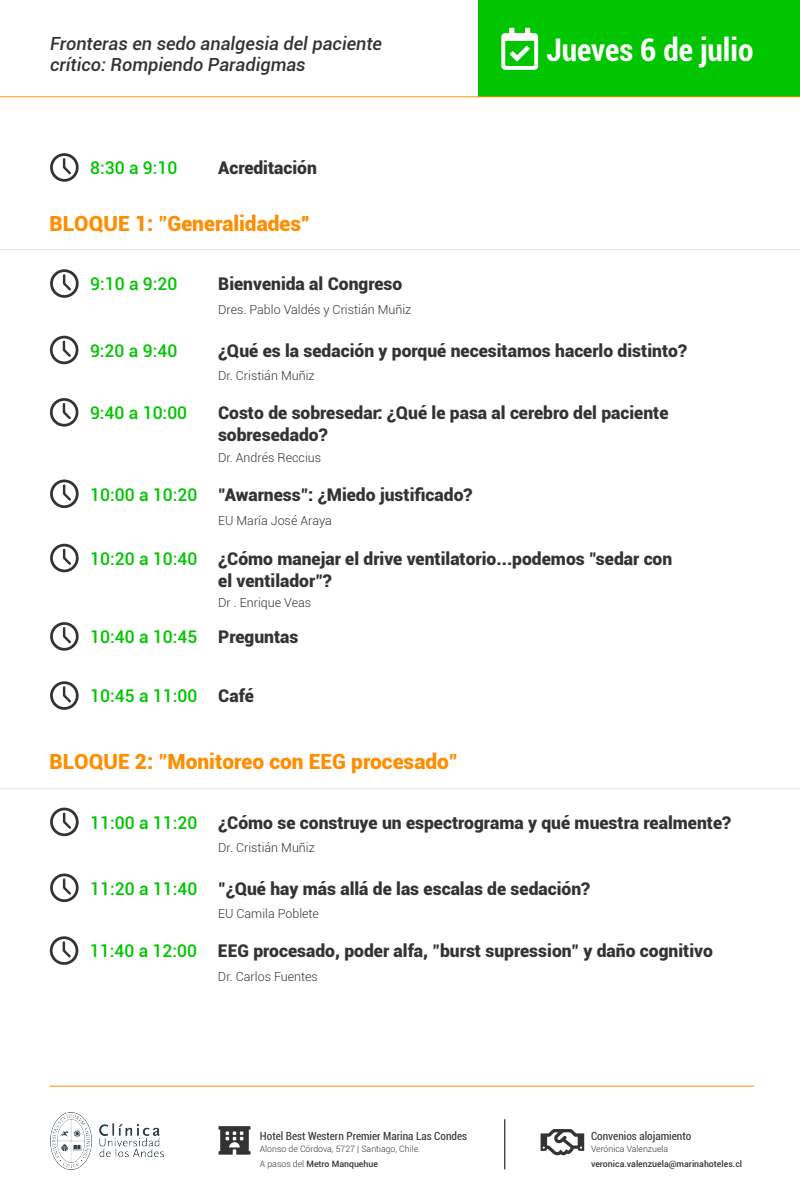
<style>
.page{position:relative;width:800px;height:1200px;background:#fff}
.page>*{position:absolute;margin:0;border:0;box-sizing:border-box;transform-origin:0 0}
.t1{font:700 condensed 31.25px "Roboto";color:#fff}
.t2{font:900 20.94px "Roboto";color:#ff8d00}
.t3{font:italic 500 18.12px/20.6px "Roboto";color:#333}
.t4{font:900 17.5px/21.9px "Roboto";color:#333}
.t5{font:500 17.5px "Roboto";color:#00c500}
.t6{font:300 12.5px "Roboto";color:#333}
.t7{font:condensed 11.25px "Roboto";color:#333}
.t8{font:300 8.75px/15px "Roboto";color:#333}
.t9{font:500 8.75px "Roboto";color:#333}
.s1{font-weight:500;color:#00c500}
.s2{font-weight:900;color:#333}
.s3{font-weight:500}
</style>
<div class="page">
<div style="left:479px;top:0;width:321px;height:97px;background:#00c500"></div>
<svg style="left:501px;top:28px;width:37px;height:42px"></svg>
<hr style="left:0;top:97px;width:800px;height:1px;background:#ff8d00">
<svg style="left:50px;top:153px;width:29px;height:29px"></svg>
<svg style="left:50px;top:269px;width:29px;height:29px"></svg>
<svg style="left:50px;top:336px;width:28px;height:28px"></svg>
<svg style="left:50px;top:398px;width:28px;height:29px"></svg>
<svg style="left:50px;top:480px;width:29px;height:28px"></svg>
<svg style="left:50px;top:544px;width:29px;height:28px"></svg>
<svg style="left:50px;top:622px;width:29px;height:29px"></svg>
<svg style="left:50px;top:681px;width:29px;height:29px"></svg>
<hr style="left:49px;top:1086px;width:705px;height:1px;background:#ff8d00">
<img style="left:50px;top:1113px;width:113px;height:56px">
<svg style="left:218px;top:1126px;width:33px;height:29px"></svg>
<svg style="left:541px;top:1129px;width:43px;height:27px"></svg>
<hr style="left:505px;top:1119px;width:1px;height:50px;background:#000">
<svg style="left:50px;top:808px;width:29px;height:28px"></svg>
<svg style="left:50px;top:874px;width:29px;height:28px"></svg>
<svg style="left:50px;top:936px;width:28px;height:29px"></svg>
<hr style="left:0;top:249px;width:800px;height:1px;background:#e6e6e6">
<hr style="left:0;top:788px;width:800px;height:1px;background:#e6e6e6">
<p class="t3" style="left:50px;top:33px;width:334px">Fronteras en sedo analgesia del paciente crítico: Rompiendo Paradigmas</p>
<p class="t5" style="left:90px;top:156px;width:89px">8:30 a 9:10</p>
<p class="t4" style="left:218px;top:156px;width:100px">Acreditación</p>
<p class="t2" style="left:49px;top:209px;width:263px">BLOQUE 1: "Generalidades”</p>
<h1 class="t1" style="left:547px;top:28px;width:208px">Jueves 6 de julio</h1>
<p class="t5" style="left:90px;top:272px;width:89px">9:10 a 9:20</p>
<p class="t4" style="left:218px;top:273px;width:186px">Bienvenida al Congreso</p>
<p class="t6" style="left:218px;top:300px;width:195px">Dres. Pablo Valdés y Cristián Muñiz</p>
<p class="t5" style="left:90px;top:338px;width:89px">9:20 a 9:40</p>
<p class="t4" style="left:218px;top:339px;width:470px">¿Qué es la sedación y porqué necesitamos hacerlo distinto?</p>
<p class="t6" style="left:218px;top:367px;width:98px">Dr. Cristián Muñiz</p>
<p class="t4" style="left:218px;top:401px;width:452px">Costo de sobresedar: ¿Qué le pasa al cerebro del paciente sobresedado?</p>
<p class="t5" style="left:90px;top:401px;width:99px">9:40 a 10:00</p>
<p class="t6" style="left:218px;top:449px;width:105px">Dr. Andrés Reccius</p>
<p class="t4" style="left:90px;top:483px;width:384px"><span class="s1">10:00 a 10:20</span> "Awarness": ¿Miedo justificado?</p>
<p class="t6" style="left:218px;top:512px;width:115px">EU María José Araya</p>
<p class="t4" style="left:218px;top:547px;width:456px">¿Cómo manejar el drive ventilatorio...podemos "sedar con el ventilador"?</p>
<p class="t5" style="left:90px;top:546px;width:109px">10:20 a 10:40</p>
<p class="t6" style="left:218px;top:594px;width:95px">Dr . Enrique Veas</p>
<p class="t5" style="left:90px;top:625px;width:210px">10:40 a 10:45 <span class="s2">Preguntas</span></p>
<p class="t5" style="left:90px;top:684px;width:165px">10:45 a 11:00 <span class="s2">Café</span></p>
<p class="t2" style="left:49px;top:747px;width:410px">BLOQUE 2: "Monitoreo con EEG procesado"</p>
<p class="t4" style="left:90px;top:811px;width:642px"><span class="s1">11:00 a 11:20</span> ¿Cómo se construye un espectrograma y qué muestra realmente?</p>
<p class="t6" style="left:218px;top:839px;width:98px">Dr. Cristián Muñiz</p>
<p class="t4" style="left:90px;top:877px;width:501px"><span class="s1">11:20 a 11:40</span> "¿Qué hay más allá de las escalas de sedación?</p>
<p class="t6" style="left:218px;top:905px;width:102px">EU Camila Poblete</p>
<p class="t4" style="left:90px;top:940px;width:624px"><span class="s1">11:40 a 12:00</span> EEG procesado, poder alfa, "burst supression" y daño cognitivo</p>
<p class="t6" style="left:218px;top:968px;width:102px">Dr. Carlos Fuentes</p>
<p class="t7" style="left:260px;top:1129px;width:209px">Hotel Best Western Premier Marina Las Condes</p>
<p class="t8" style="left:260px;top:1141px;width:162px">Alonso de Córdova, 5727 | Santiago, Chile.<br>A pasos del <span class="s3">Metro Manquehue</span></p>
<p class="t7" style="left:591px;top:1129px;width:102px">Convenios alojamiento</p>
<p class="t8" style="left:591px;top:1141px;width:79px">Verónica Valenzuela</p>
<p class="t9" style="left:591px;top:1158px;width:153px">veronica.valenzuela@marinahoteles.cl</p>
</div>
